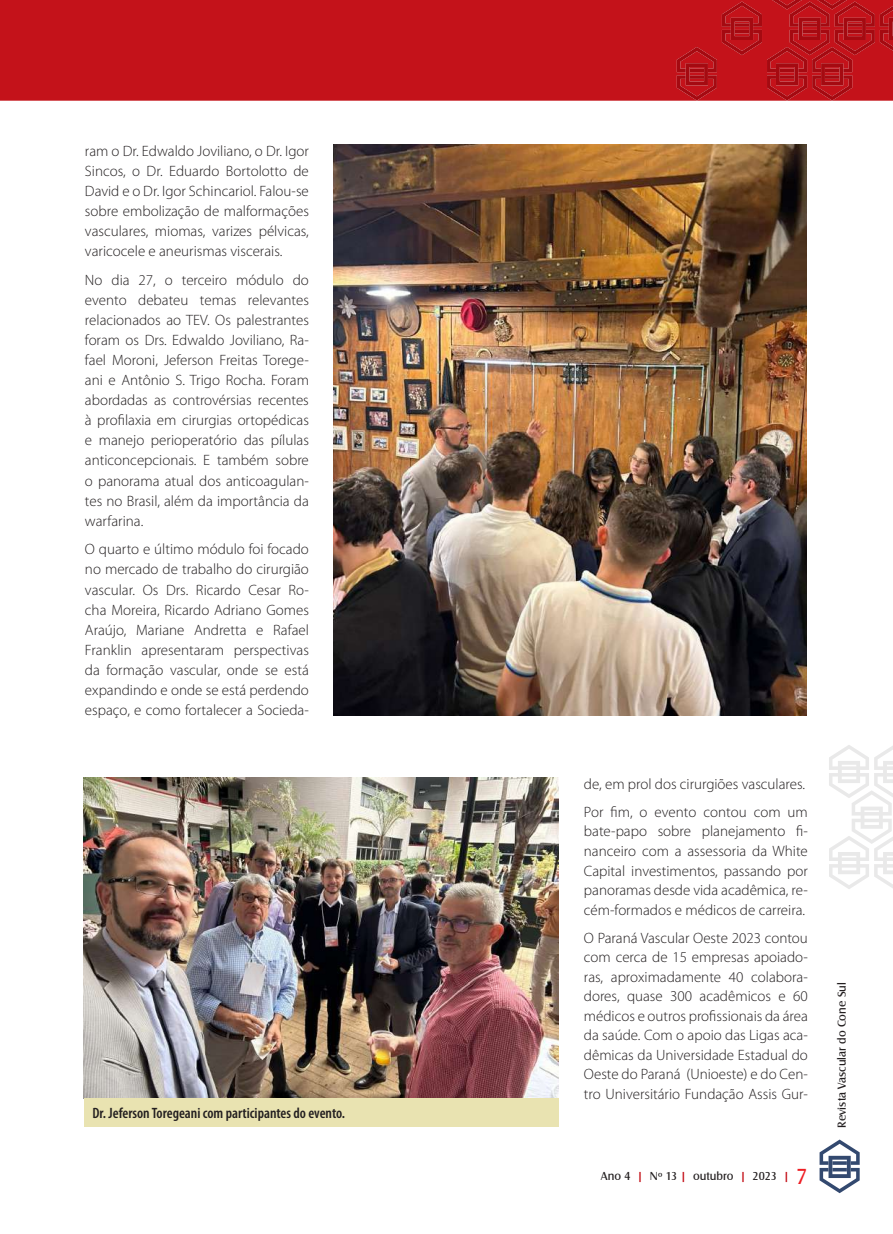
<style>
.page{position:relative;width:893px;height:1234px;background:#fff}
.page>*{position:absolute;margin:0;border:0;box-sizing:border-box;transform-origin:0 0}
.t1{font:300 15px/20.1px "Myriad Pro";color:#231f20;text-align:justify}
.t2{font:600 condensed 15px "Myriad Pro";color:#231f20}
.t3{font:12px "Castle T";color:#231f20}
.s1{color:#c4121a}
.s2{font-size:22.5px;color:#ee1d23}
</style>
<div class="page">
<img style="left:84px;top:777px;width:474px;height:321px">
<img style="left:333px;top:144px;width:474px;height:571px">
<div style="left:84px;top:1098px;width:474px;height:28px;background:#e9e3b1"></div>
<div style="left:0;top:0;width:677px;height:101px;background:#c4121a"></div>
<svg style="left:677px;top:0;width:216px;height:101px"></svg>
<svg style="left:819px;top:1139px;width:41px;height:53px"></svg>
<svg style="left:829px;top:745px;width:64px;height:144px"></svg>
<p class="t1" style="left:85px;top:141px;width:225px">ram o Dr. Edwaldo Joviliano, o Dr. Igor Sincos, o Dr. Eduardo Bortolotto de David e o Dr. Igor Schincariol. Falou-se sobre embolização de malformações vasculares, miomas, varizes pélvicas, varicocele e aneurismas viscerais.</p>
<p class="t1" style="left:85px;top:270px;width:225px">No dia 27, o terceiro módulo do evento debateu temas relevantes relacionados ao TEV. Os palestrantes foram os Drs. Edwaldo Joviliano, Ra&shy;fael Moroni, Jeferson Freitas Torege&shy;ani e Antônio S. Trigo Rocha. Foram abordadas as controvérsias recentes à profilaxia em cirurgias ortopédicas e manejo perioperatório das pílulas anticoncepcionais. E também sobre o panorama atual dos anticoagulan&shy;tes no Brasil, além da importância da warfarina.</p>
<p class="t1" style="left:85px;top:539px;width:225px">O quarto e último módulo foi focado no mercado de trabalho do cirurgião vascular. Os Drs. Ricardo Cesar Ro&shy;cha Moreira, Ricardo Adriano Gomes Araújo, Mariane Andretta e Rafael Franklin apresentaram perspectivas da formação vascular, onde se está expandindo e onde se está perdendo espaço, e como fortalecer a Socieda-</p>
<p class="t2" style="left:92px;top:1104px;width:254px">Dr. Jeferson Toregeani com participantes do evento.</p>
<p class="t1" style="left:584px;top:770px;width:225px;line-height:28px">de, em prol dos cirurgiões vasculares.<br>Por fim, o evento contou com um</p>
<p class="t1" style="left:584px;top:821px;width:225px;line-height:19.5px">bate-papo sobre planejamento fi&shy;nanceiro com a assessoria da White Capital investimentos, passando por panoramas desde vida acadêmica, re&shy;cém-formados e médicos de carreira.</p>
<p class="t1" style="left:584px;top:927px;width:225px;line-height:19.5px">O Paraná Vascular Oeste 2023 contou com cerca de 15 empresas apoiado&shy;ras, aproximadamente 40 colabora&shy;dores, quase 300 acadêmicos e 60 médicos e outros profissionais da área da saúde. Com o apoio das Ligas aca&shy;dêmicas da Universidade Estadual do Oeste do Paraná (Unioeste) e do Cen&shy;tro Universitário Fundação Assis Gur-</p>
<p class="t3" style="left:601px;top:1168px;width:208px">Ano 4 <span class="s1">|</span> Nº 13 <span class="s1">|</span> outubro <span class="s1">|</span> 2023 <span class="s1">|</span> <span class="s2">7</span></p>
<p class="t3" style="left:835px;top:1127px;width:147px;rotate:-90deg">Revista Vascular do Cone Sul</p>
</div>
